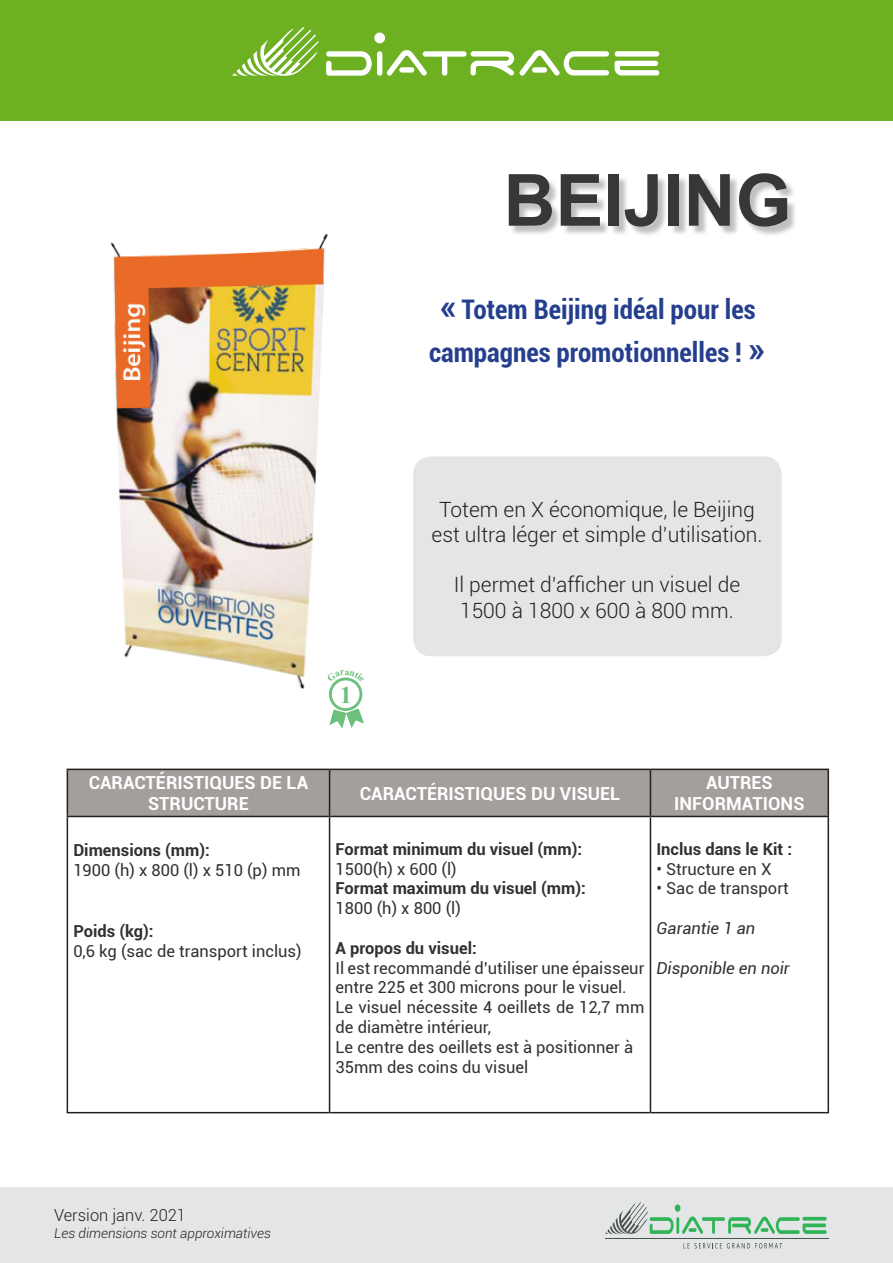
<style>
.page{position:relative;width:893px;height:1263px;background:#fff}
.page>*{position:absolute;margin:0;border:0;box-sizing:border-box;transform-origin:0 0}
.t1{font:700 72px "Arial";color:#373738}
.t2{font:700 condensed 27px "Roboto";color:#253f8e}
.t3{font:700 24.45px "Times New Roman";color:#6bc17c}
.t4{font:300 21px "Roboto";color:#231f20}
.t5{font:700 18px "Roboto";color:#fff}
.t6{font:16.5px/19.8px "Roboto";color:#323031}
.t7{font:700 16.5px "Roboto";color:#323031}
.t8{font:italic 16.5px "Roboto";color:#323031}
.t9{font:300 16.5px "Roboto";color:#231f20}
.t10{font:italic 300 13.5px "Roboto";color:#231f20}
.s1{font-stretch:normal;font-size:36px}
</style>
<div class="page">
<div style="left:510px;top:175px;width:288px;height:62px;background:#3e3e3f;opacity:.33"></div>
<img style="left:110px;top:233px;width:230px;height:474px">
<div style="left:413px;top:456px;width:369px;height:200px;background:#e4e5e7;border-radius:18px"></div>
<div style="left:68px;top:770px;width:759px;height:46px;background:#a49e9c"></div>
<hr style="left:67px;top:769px;width:263px;height:1px;background:#231f20">
<hr style="left:330px;top:769px;width:320px;height:1px;background:#231f20">
<hr style="left:329px;top:770px;width:1px;height:46px;background:#231f20">
<hr style="left:650px;top:769px;width:179px;height:1px;background:#231f20">
<hr style="left:650px;top:770px;width:1px;height:46px;background:#231f20">
<hr style="left:67px;top:817px;width:1px;height:295px;background:#231f20">
<hr style="left:329px;top:817px;width:1px;height:295px;background:#231f20">
<hr style="left:650px;top:817px;width:1px;height:295px;background:#231f20">
<hr style="left:827px;top:817px;width:2px;height:295px;background:#231f20">
<hr style="left:67px;top:1112px;width:263px;height:1px;background:#231f20">
<hr style="left:330px;top:1112px;width:320px;height:1px;background:#231f20">
<hr style="left:650px;top:1112px;width:179px;height:1px;background:#231f20">
<hr style="left:67px;top:770px;width:1px;height:46px;background:#231f20">
<hr style="left:827px;top:770px;width:2px;height:46px;background:#231f20">
<hr style="left:67px;top:816px;width:263px;height:1px;background:#231f20">
<hr style="left:330px;top:816px;width:320px;height:1px;background:#231f20">
<hr style="left:650px;top:816px;width:179px;height:1px;background:#231f20">
<svg style="left:329px;top:708px;width:35px;height:20px"></svg>
<div style="left:329px;top:677px;width:33px;height:34px;border:3px solid #6bc17c;border-radius:50%"></div>
<div style="left:0;top:0;width:893px;height:120px;background:#6db122"></div>
<svg style="left:615px;top:51px;width:44px;height:24px"></svg>
<svg style="left:326px;top:51px;width:46px;height:25px"></svg>
<div style="left:377px;top:51px;width:5px;height:25px;background:#fff;border-radius:3px"></div>
<div style="left:374px;top:33px;width:11px;height:10px;background:#fff;border-radius:50%"></div>
<svg style="left:387px;top:50px;width:222px;height:26px"></svg>
<div style="left:399px;top:67px;width:15px;height:6px;background:#fff;border-radius:3px"></div>
<svg style="left:232px;top:27px;width:86px;height:49px"></svg>
<div style="left:0;top:1187px;width:893px;height:76px;background:#e4e5e7"></div>
<hr style="left:605px;top:1238px;width:223px;height:1px;background:#4b5351">
<svg style="left:605px;top:1202px;width:222px;height:32px"></svg>
<svg style="left:683px;top:1243px;width:99px;height:5px"></svg>
<svg style="left:327px;top:670px;width:31px;height:13px"></svg>
<p class="t1" style="left:503px;top:152px;width:290px">BEIJING</p>
<p class="t2" style="left:439px;top:290px;width:318px"><span class="s1">«</span>Totem Beijing idéal pour les</p>
<p class="t2" style="left:429px;top:334px;width:338px">campagnes promotionnelles ! <span class="s1">»</span></p>
<p class="t3" style="left:340px;top:677px;width:14px">1</p>
<p class="t4" style="left:439px;top:495px;width:317px">Totem en X économique, le Beijing</p>
<p class="t4" style="left:432px;top:520px;width:332px">est ultra léger et simple d’utilisation.</p>
<p class="t4" style="left:454px;top:570px;width:288px">Il permet d’afficher un visuel de</p>
<p class="t4" style="left:460px;top:595px;width:275px">1500 à 1800 x 600 à 800 mm.</p>
<p class="t5" style="left:89px;top:770px;width:221px">CARACTÉRISTIQUES DE LA</p>
<p class="t5" style="left:148px;top:791px;width:102px">STRUCTURE</p>
<p class="t7" style="left:73px;top:839px;width:138px">Dimensions (mm):</p>
<p class="t6" style="left:73px;top:860px;width:229px">1900 (h) x 800 (l) x 510 (p) mm</p>
<p class="t7" style="left:73px;top:920px;width:82px">Poids (kg):</p>
<p class="t6" style="left:73px;top:941px;width:230px">0,6 kg (sac de transport inclus)</p>
<p class="t5" style="left:360px;top:780px;width:262px">CARACTÉRISTIQUES DU VISUEL</p>
<p class="t7" style="left:336px;top:837px;width:248px">Format minimum du visuel (mm):</p>
<p class="t6" style="left:336px;top:858px;width:123px">1500(h) x 600 (l)</p>
<p class="t7" style="left:336px;top:877px;width:252px">Format maximum du visuel (mm):</p>
<p class="t6" style="left:336px;top:898px;width:127px">1800 (h) x 800 (l)</p>
<p class="t7" style="left:336px;top:936px;width:143px">A propos du visuel:</p>
<p class="t6" style="left:336px;top:957px;width:310px">Il est recommandé d’utiliser une épaisseur entre 225 et 300 microns pour le visuel.</p>
<p class="t6" style="left:336px;top:997px;width:310px">Le visuel nécessite 4 oeillets de 12,7 mm de diamètre intérieur,</p>
<p class="t6" style="left:336px;top:1036px;width:299px">Le centre des oeillets est à positionner à</p>
<p class="t6" style="left:336px;top:1056px;width:194px">35mm des coins du visuel</p>
<p class="t5" style="left:706px;top:770px;width:68px">AUTRES</p>
<p class="t5" style="left:674px;top:791px;width:132px">INFORMATIONS</p>
<p class="t7" style="left:656px;top:837px;width:137px">Inclus dans le Kit :</p>
<p class="t6" style="left:656px;top:858px;width:116px">• Structure en X</p>
<p class="t6" style="left:656px;top:878px;width:134px">• Sac de transport</p>
<p class="t8" style="left:656px;top:916px;width:100px">Garantie 1 an</p>
<p class="t8" style="left:656px;top:956px;width:135px">Disponible en noir</p>
<p class="t9" style="left:54px;top:1204px;width:134px">Version janv. 2021</p>
<p class="t10" style="left:54px;top:1223px;width:218px">Les dimensions sont approximatives</p>
</div>
